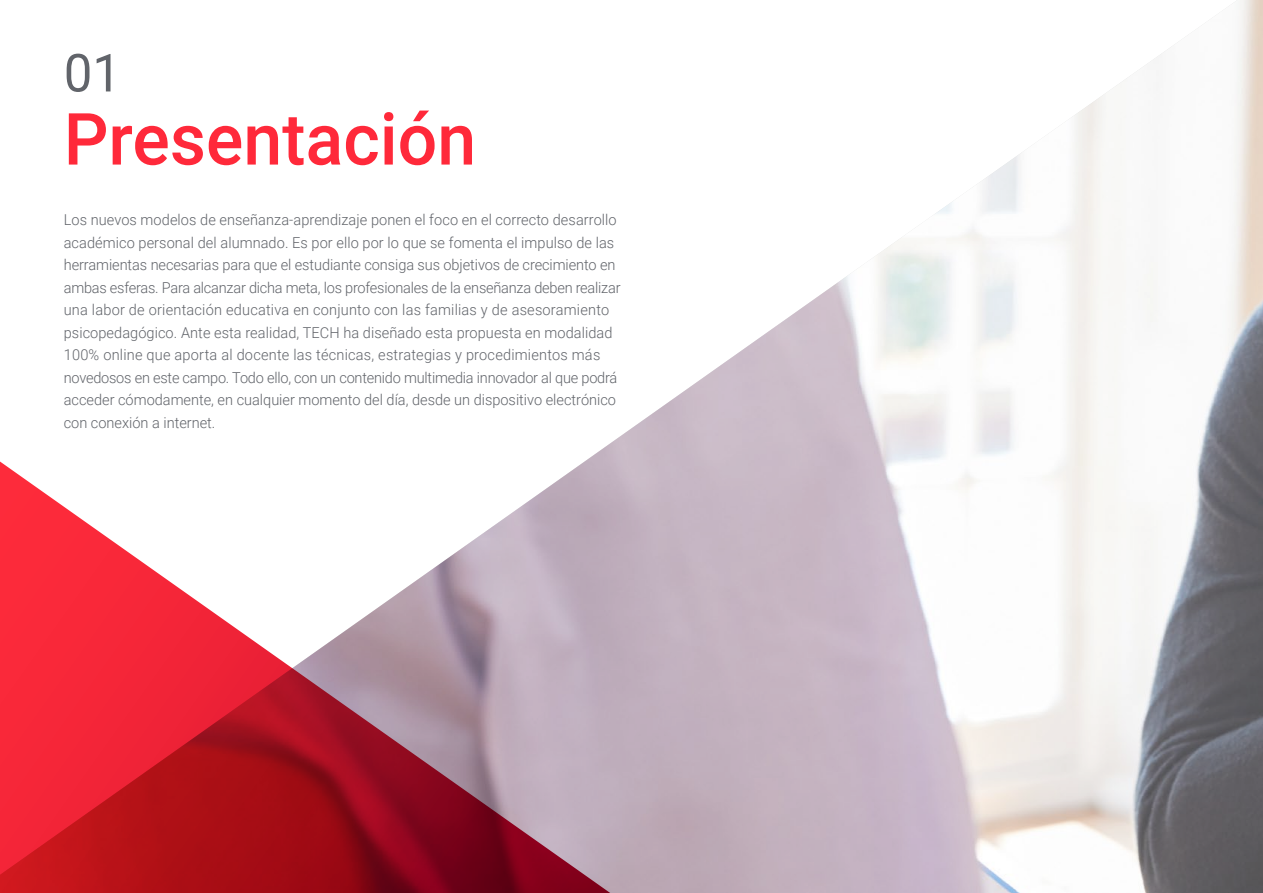
<style>
.page{position:relative;width:1263px;height:893px;background:#fff}
.page>*{position:absolute;margin:0;border:0;box-sizing:border-box;transform-origin:0 0}
.t1{font:500 72px "Roboto";color:#ff293a}
.t2{font:52.5px "Roboto";color:#61646a}
.t3{font:300 15px/22.5px "Roboto";letter-spacing:.005em;color:#61646a}
</style>
<div class="page">
<img style="left:607px;top:0;width:656px;height:893px">
<svg style="left:0;top:446px;width:640px;height:447px"></svg>
<h2 class="t2" style="left:64px;top:36px;width:59px">01</h2>
<h1 class="t1" style="left:64px;top:89px;width:414px">Presentación</h1>
<p class="t3" style="left:64px;top:208px;width:558px">Los nuevos modelos de enseñanza-aprendizaje ponen el foco en el correcto desarrollo académico personal del alumnado. Es por ello por lo que se fomenta el impulso de las herramientas necesarias para que el estudiante consiga sus objetivos de crecimiento en ambas esferas. Para alcanzar dicha meta, los profesionales de la enseñanza deben realizar una labor de orientación educativa en conjunto con las familias y de asesoramiento psicopedagógico. Ante esta realidad, TECH ha diseñado esta propuesta en modalidad 100% online que aporta al docente las técnicas, estrategias y procedimientos más novedosos en este campo. Todo ello, con un contenido multimedia innovador al que podrá acceder cómodamente, en cualquier momento del día, desde un dispositivo electrónico con conexión a internet.</p>
</div>
